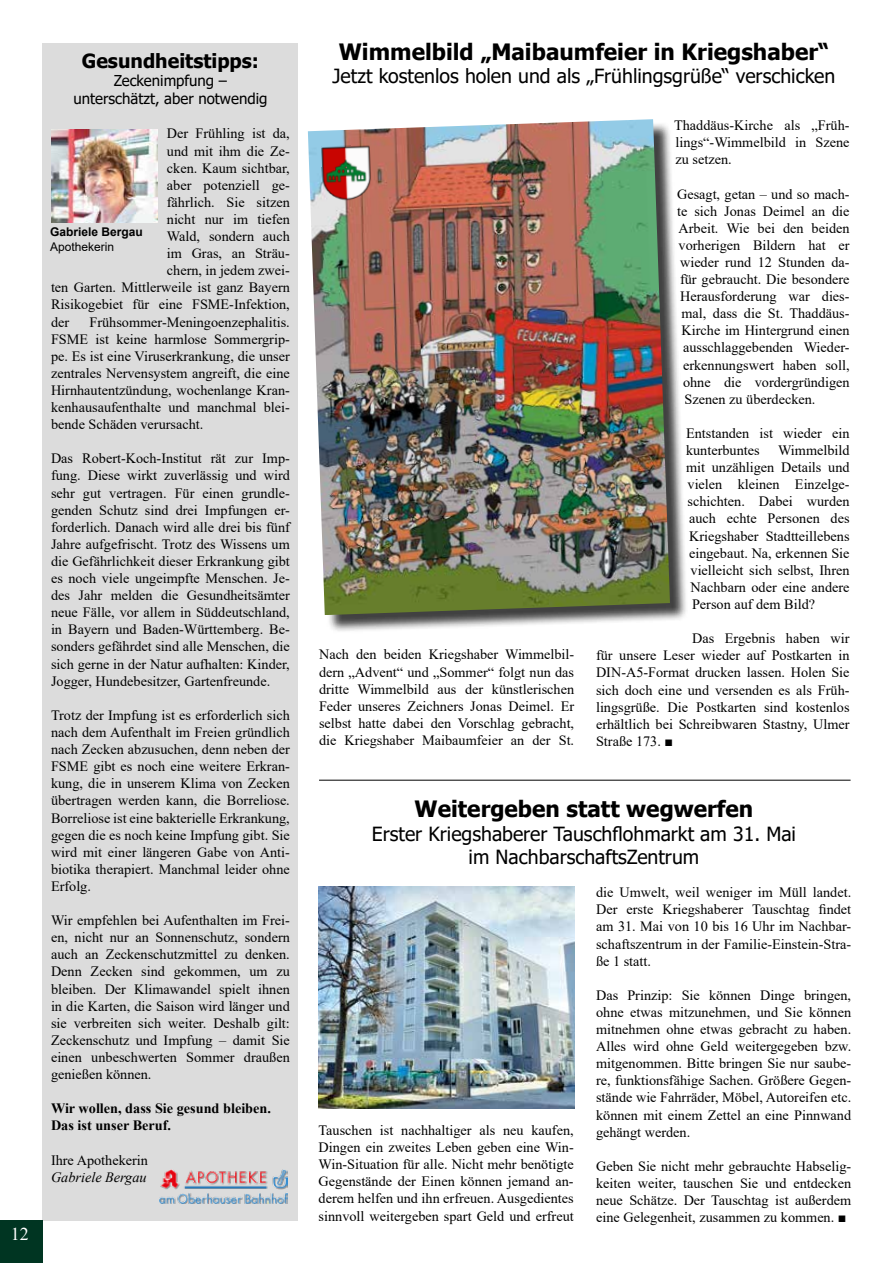
<style>
.page{position:relative;width:893px;height:1263px;background:#fff}
.page>*{position:absolute;margin:0;border:0;box-sizing:border-box;transform-origin:0 0}
.t1{font:700 22.5px "Tahoma";color:#000}
.t2{font:19.5px/23.4px "Tahoma";color:#000;text-align:center}
.t3{font:700 19.5px "Tahoma";color:#000}
.t4{font:18px "Times New Roman";color:#fff}
.t5{font:15px/18px "Tahoma";color:#000;text-align:center}
.t6{font:14.25px/17.1px "Times New Roman";color:#000;text-align:justify}
.t7{font:700 14.25px/17.1px "Times New Roman";color:#000}
.t8{font:italic 14.25px "Times New Roman";color:#000}
.t9{font:700 12px "Arial";color:#000}
.t10{font:12px "Arial";color:#000}
</style>
<div class="page">
<div style="left:43px;top:43px;width:255px;height:1177px;background:#dcdcdc"></div>
<img style="left:51px;top:130px;width:107px;height:93px">
<img style="left:159px;top:1169px;width:128px;height:35px">
<div style="left:0;top:1220px;width:43px;height:43px;background:#003522"></div>
<div style="left:311px;top:122px;width:378px;height:512px;background:#000;opacity:.75"></div>
<img style="left:308px;top:119px;width:362px;height:496px">
<img style="left:321px;top:145px;width:52px;height:58px">
<hr style="left:319px;top:780px;width:532px;height:1px;background:#000">
<img style="left:319px;top:887px;width:255px;height:222px">
<p class="t4" style="left:11px;top:1221px;width:19px">12</p>
<h2 class="t3" style="left:82px;top:47px;width:179px">Gesundheitstipps:</h2>
<p class="t5" style="left:73px;top:73px;width:195px">Zeckenimpfung – unterschätzt, aber notwendig</p>
<p class="t6" style="left:167px;top:125px;width:124px">Der Frühling ist da,</p>
<p class="t6" style="left:167px;top:142px;width:124px">und mit ihm die Ze-</p>
<p class="t6" style="left:167px;top:159px;width:124px">cken. Kaum sichtbar,</p>
<p class="t6" style="left:167px;top:176px;width:124px">aber potenziell ge-</p>
<p class="t6" style="left:167px;top:193px;width:124px">fährlich. Sie sitzen</p>
<p class="t6" style="left:167px;top:210px;width:124px">nicht nur im tiefen</p>
<p class="t6" style="left:167px;top:227px;width:124px">Wald, sondern auch</p>
<p class="t6" style="left:167px;top:244px;width:124px">im Gras, an Sträu-</p>
<p class="t6" style="left:167px;top:261px;width:124px">chern, in jedem zwei-</p>
<p class="t6" style="left:51px;top:279px;width:240px">ten Garten. Mittlerweile ist ganz Bayern</p>
<p class="t6" style="left:51px;top:296px;width:240px">Risikogebiet für eine FSME-Infektion,</p>
<p class="t6" style="left:51px;top:313px;width:20px">der</p>
<p class="t9" style="left:50px;top:223px;width:94px">Gabriele Bergau</p>
<p class="t10" style="left:50px;top:238px;width:66px">Apothekerin</p>
<p class="t6" style="left:51px;top:313px;width:240px;text-indent:38px">Frühsommer-Meningoenzephalitis.<br>FSME ist keine harmlose Sommergrip&shy;pe. Es ist eine Viruserkrankung, die unser zentrales Nervensystem angreift, die eine Hirnhautentzündung, wochenlange Kran&shy;kenhausaufenthalte und manchmal blei&shy;bende Schäden verursacht.</p>
<p class="t6" style="left:51px;top:450px;width:240px">Das Robert-Koch-Institut rät zur Imp&shy;fung. Diese wirkt zuverlässig und wird sehr gut vertragen. Für einen grundle&shy;genden Schutz sind drei Impfungen er&shy;forderlich. Danach wird alle drei bis fünf Jahre aufgefrischt. Trotz des Wissens um die Gefährlichkeit dieser Erkrankung gibt es noch viele ungeimpfte Menschen. Je&shy;des Jahr melden die Gesundheitsämter neue Fälle, vor allem in Süddeutschland, in Bayern und Baden-Württemberg. Be&shy;sonders gefährdet sind alle Menschen, die sich gerne in der Natur aufhalten: Kinder, Jogger, Hundebesitzer, Gartenfreunde.</p>
<p class="t6" style="left:51px;top:706px;width:240px">Trotz der Impfung ist es erforderlich sich nach dem Aufenthalt im Freien gründlich nach Zecken abzusuchen, denn neben der FSME gibt es noch eine weitere Erkran&shy;kung, die in unserem Klima von Zecken übertragen werden kann, die Borreliose.<br>Borreliose ist eine bakterielle Erkrankung, gegen die es noch keine Impfung gibt. Sie wird mit einer längeren Gabe von Anti&shy;biotika therapiert. Manchmal leider ohne Erfolg.</p>
<p class="t6" style="left:51px;top:911px;width:240px">Wir empfehlen bei Aufenthalten im Frei&shy;en, nicht nur an Sonnenschutz, sondern auch an Zeckenschutzmittel zu denken.<br>Denn Zecken sind gekommen, um zu bleiben. Der Klimawandel spielt ihnen in die Karten, die Saison wird länger und sie verbreiten sich weiter. Deshalb gilt:<br>Zeckenschutz und Impfung – damit Sie einen unbeschwerten Sommer draußen genießen können.</p>
<p class="t7" style="left:51px;top:1099px;width:222px">Wir wollen, dass Sie gesund bleiben.<br>Das ist unser Beruf.</p>
<p class="t6" style="left:51px;top:1151px;width:98px">Ihre Apothekerin</p>
<p class="t8" style="left:51px;top:1167px;width:97px">Gabriele Bergau</p>
<h1 class="t1" style="left:339px;top:36px;width:492px">Wimmelbild „Maibaumfeier in Kriegshaber“</h1>
<h2 class="t2" style="left:332px;top:65px;width:504px">Jetzt kostenlos holen und als „Frühlingsgrüße“ verschicken</h2>
<p class="t6" style="left:319px;top:646px;width:257px">Nach den beiden Kriegshaber Wimmelbil&shy;dern „Advent“ und „Sommer“ folgt nun das dritte Wimmelbild aus der künstlerischen Feder unseres Zeichners Jonas Deimel. Er selbst hatte dabei den Vorschlag gebracht, die Kriegshaber Maibaumfeier an der St.</p>
<p class="t6" style="left:674px;top:116px;width:177px">Thaddäus-Kirche als „Früh&shy;lings“-Wimmelbild in Szene zu setzen.</p>
<p class="t6" style="left:677px;top:185px;width:174px">Gesagt, getan – und so mach-</p>
<p class="t6" style="left:677px;top:202px;width:174px">te sich Jonas Deimel an die</p>
<p class="t6" style="left:679px;top:219px;width:173px">Arbeit. Wie bei den beiden</p>
<p class="t6" style="left:679px;top:236px;width:173px">vorherigen Bildern hat er</p>
<p class="t6" style="left:680px;top:253px;width:171px">wieder rund 12 Stunden da-</p>
<p class="t6" style="left:680px;top:270px;width:171px">für gebraucht. Die besondere</p>
<p class="t6" style="left:680px;top:287px;width:171px">Herausforderung war dies-</p>
<p class="t6" style="left:682px;top:304px;width:169px">mal, dass die St. Thaddäus-</p>
<p class="t6" style="left:682px;top:322px;width:170px">Kirche im Hintergrund einen</p>
<p class="t6" style="left:683px;top:339px;width:168px">ausschlaggebenden Wieder-</p>
<p class="t6" style="left:683px;top:356px;width:168px">erkennungswert haben soll,</p>
<p class="t6" style="left:683px;top:373px;width:168px">ohne die vordergründigen</p>
<p class="t6" style="left:685px;top:390px;width:132px">Szenen zu überdecken.</p>
<p class="t6" style="left:686px;top:424px;width:165px">Entstanden ist wieder ein kunterbuntes</p>
<p class="t6" style="left:778px;top:441px;width:73px">Wimmelbild</p>
<p class="t6" style="left:686px;top:458px;width:165px">mit unzähligen Details und</p>
<p class="t6" style="left:687px;top:475px;width:163px">vielen kleinen Einzelge-</p>
<p class="t6" style="left:687px;top:493px;width:163px">schichten. Dabei wurden</p>
<p class="t6" style="left:689px;top:510px;width:162px">auch echte Personen des</p>
<p class="t6" style="left:689px;top:527px;width:162px">Kriegshaber Stadtteillebens</p>
<p class="t6" style="left:689px;top:544px;width:162px">eingebaut. Na, erkennen Sie</p>
<p class="t6" style="left:690px;top:561px;width:161px">vielleicht sich selbst, Ihren</p>
<p class="t6" style="left:690px;top:578px;width:161px">Nachbarn oder eine andere</p>
<p class="t6" style="left:692px;top:595px;width:125px">Person auf dem Bild?</p>
<p class="t6" style="left:596px;top:629px;width:255px;text-indent:96px">Das Ergebnis haben wir für unsere Leser wieder auf Postkarten in DIN-A5-Format drucken lassen. Holen Sie sich doch eine und versenden es als Früh&shy;lingsgrüße. Die Postkarten sind kostenlos erhältlich bei Schreibwaren Stastny, Ulmer Straße 173. ■</p>
<h1 class="t1" style="left:415px;top:793px;width:340px">Weitergeben statt wegwerfen</h1>
<h2 class="t2" style="left:372px;top:823px;width:426px">Erster Kriegshaberer Tauschflohmarkt am 31. Mai im NachbarschaftsZentrum</h2>
<p class="t6" style="left:596px;top:883px;width:257px">die Umwelt, weil weniger im Müll landet.<br>Der erste Kriegshaberer Tauschtag findet am 31. Mai von 10 bis 16 Uhr im Nachbar&shy;schaftszentrum in der Familie-Einstein-Stra&shy;ße 1 statt.</p>
<p class="t6" style="left:596px;top:986px;width:257px">Das Prinzip: Sie können Dinge bringen, ohne etwas mitzunehmen, und Sie können mitnehmen ohne etwas gebracht zu haben.<br>Alles wird ohne Geld weitergegeben bzw. mitgenommen. Bitte bringen Sie nur saube&shy;re, funktionsfähige Sachen. Größere Gegen&shy;stände wie Fahrräder, Möbel, Autoreifen etc. können mit einem Zettel an eine Pinnwand gehängt werden.</p>
<p class="t6" style="left:596px;top:1157px;width:257px">Geben Sie nicht mehr gebrauchte Habselig&shy;keiten weiter, tauschen Sie und entdecken neue Schätze. Der Tauschtag ist außerdem eine Gelegenheit, zusammen zu kommen. ■</p>
<p class="t6" style="left:319px;top:1121px;width:257px">Tauschen ist nachhaltiger als neu kaufen, Dingen ein zweites Leben geben eine Win-Win-Situation für alle. Nicht mehr benötigte Gegenstände der Einen können jemand an&shy;derem helfen und ihn erfreuen. Ausgedientes sinnvoll weitergeben spart Geld und erfreut</p>
</div>
